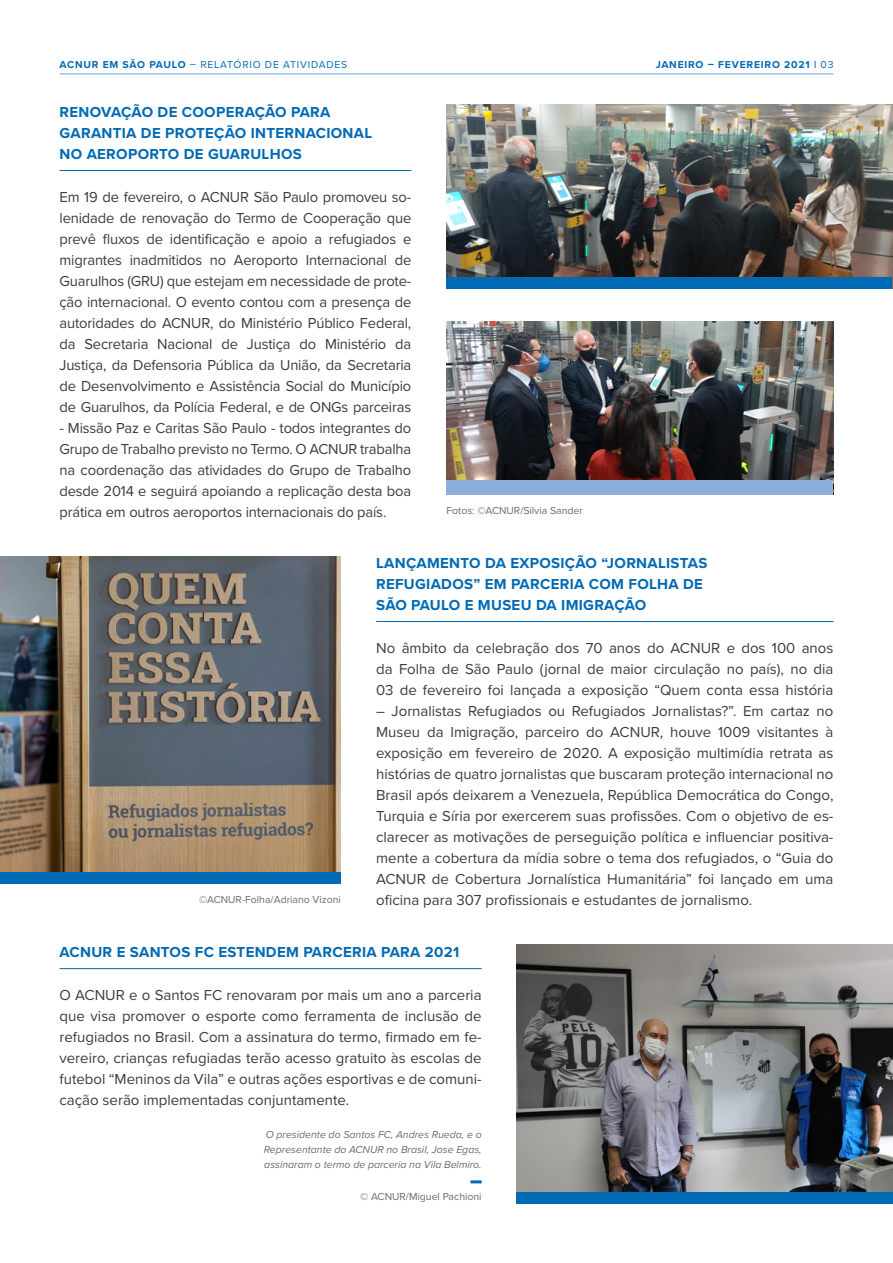
<style>
.page{position:relative;width:893px;height:1263px;background:#fff}
.page>*{position:absolute;margin:0;border:0;box-sizing:border-box;transform-origin:0 0}
.t1{font:15px/21px "Proxima Nova";color:#3c3c3b;text-align:justify}
.t2{font:700 15px/21px "Proxima Nova";letter-spacing:.02em;color:#006ab4}
.t3{font:italic 10.5px/15px "Proxima Nova";color:#6b6b6a;text-align:justify}
.t4{font:10.5px "Proxima Nova";color:#6b6b6a}
.t5{font:10.35px "Proxima Nova";letter-spacing:.075em;color:#006ab4}
.t6{font:700 10.35px "Proxima Nova";letter-spacing:.075em;color:#006ab4}
.s1{font-weight:700}
.s2{font-weight:400}
</style>
<div class="page">
<hr style="left:60px;top:74px;width:773px;height:1px;background:#719ed4">
<img style="left:517px;top:944px;width:376px;height:248px">
<hr style="left:60px;top:170px;width:351px;height:1px;background:#006ab4">
<hr style="left:376px;top:621px;width:457px;height:1px;background:#006ab4">
<hr style="left:60px;top:968px;width:422px;height:1px;background:#006ab4">
<img style="left:0;top:556px;width:341px;height:316px">
<div style="left:0;top:872px;width:341px;height:11px;background:#006ab4"></div>
<div style="left:517px;top:1192px;width:376px;height:11px;background:#006ab4"></div>
<img style="left:446px;top:105px;width:447px;height:183px">
<img style="left:446px;top:322px;width:387px;height:158px">
<div style="left:446px;top:277px;width:446px;height:11px;background:#006ab4"></div>
<div style="left:446px;top:480px;width:387px;height:14px;background:#8daedc"></div>
<svg style="left:470px;top:1180px;width:12px;height:3px"></svg>
<p class="t5" style="left:60px;top:57px;width:289px"><span class="s1">ACNUR EM SÃO PAULO</span> – RELATÓRIO DE ATIVIDADES</p>
<p class="t6" style="left:656px;top:57px;width:179px">JANEIRO – FEVEREIRO 2021 | <span class="s2">03</span></p>
<p class="t2" style="left:60px;top:101px;width:314px">RENOVAÇÃO DE COOPERAÇÃO PARA<br>GARANTIA DE PROTEÇÃO INTERNACIONAL<br>NO AEROPORTO DE GUARULHOS</p>
<p class="t1" style="left:60px;top:186px;width:353px">Em 19 de fevereiro, o ACNUR São Paulo promoveu so&shy;lenidade de renovação do Termo de Cooperação que prevê fluxos de identificação e apoio a refugiados e migrantes inadmitidos no Aeroporto Internacional de Guarulhos (GRU) que estejam em necessidade de prote&shy;ção internacional. O evento contou com a presença de autoridades do ACNUR, do Ministério Público Federal, da Secretaria Nacional de Justiça do Ministério da Justiça, da Defensoria Pública da União, da Secretaria de Desenvolvimento e Assistência Social do Município de Guarulhos, da Polícia Federal, e de ONGs parceiras</p>
<p class="t1" style="left:60px;top:417px;width:353px">- Missão Paz e Caritas São Paulo - todos integrantes do Grupo de Trabalho previsto no Termo. O ACNUR trabalha na coordenação das atividades do Grupo de Trabalho desde 2014 e seguirá apoiando a replicação desta boa prática em outros aeroportos internacionais do país.</p>
<p class="t4" style="left:446px;top:503px;width:138px">Fotos: ©ACNUR/Silvia Sander</p>
<p class="t2" style="left:376px;top:552px;width:333px">LANÇAMENTO DA EXPOSIÇÃO “JORNALISTAS<br>REFUGIADOS” EM PARCERIA COM FOLHA DE<br>SÃO PAULO E MUSEU DA IMIGRAÇÃO</p>
<p class="t1" style="left:376px;top:637px;width:459px">No âmbito da celebração dos 70 anos do ACNUR e dos 100 anos da Folha de São Paulo (jornal de maior circulação no país), no dia 03 de fevereiro foi lançada a exposição “Quem conta essa história</p>
<p class="t1" style="left:376px;top:700px;width:459px">– Jornalistas Refugiados ou Refugiados Jornalistas?”. Em cartaz no Museu da Imigração, parceiro do ACNUR, houve 1009 visitantes à exposição em fevereiro de 2020. A exposição multimídia retrata as histórias de quatro jornalistas que buscaram proteção internacional no Brasil após deixarem a Venezuela, República Democrática do Congo, Turquia e Síria por exercerem suas profissões. Com o objetivo de es&shy;clarecer as motivações de perseguição política e influenciar positiva&shy;mente a cobertura da mídia sobre o tema dos refugiados, o “Guia do ACNUR de Cobertura Jornalística Humanitária” foi lançado em uma oficina para 307 profissionais e estudantes de jornalismo.</p>
<p class="t2" style="left:60px;top:941px;width:401px">ACNUR E SANTOS FC ESTENDEM PARCERIA PARA 2021</p>
<p class="t1" style="left:60px;top:984px;width:424px">O ACNUR e o Santos FC renovaram por mais um ano a parceria que visa promover o esporte como ferramenta de inclusão de refugiados no Brasil. Com a assinatura do termo, firmado em fe&shy;vereiro, crianças refugiadas terão acesso gratuito às escolas de futebol “Meninos da Vila” e outras ações esportivas e de comuni&shy;cação serão implementadas conjuntamente.</p>
<p class="t3" style="left:264px;top:1127px;width:219px">O presidente do Santos FC, Andres Rueda, e o Representante do ACNUR no Brasil, Jose Egas, assinaram o termo de parceria na Vila Belmiro.</p>
<p class="t4" style="left:360px;top:1189px;width:123px">© ACNUR/Miguel Pachioni</p>
<p class="t4" style="left:199px;top:892px;width:143px">©ACNUR-Folha/Adriano Vizoni</p>
</div>
